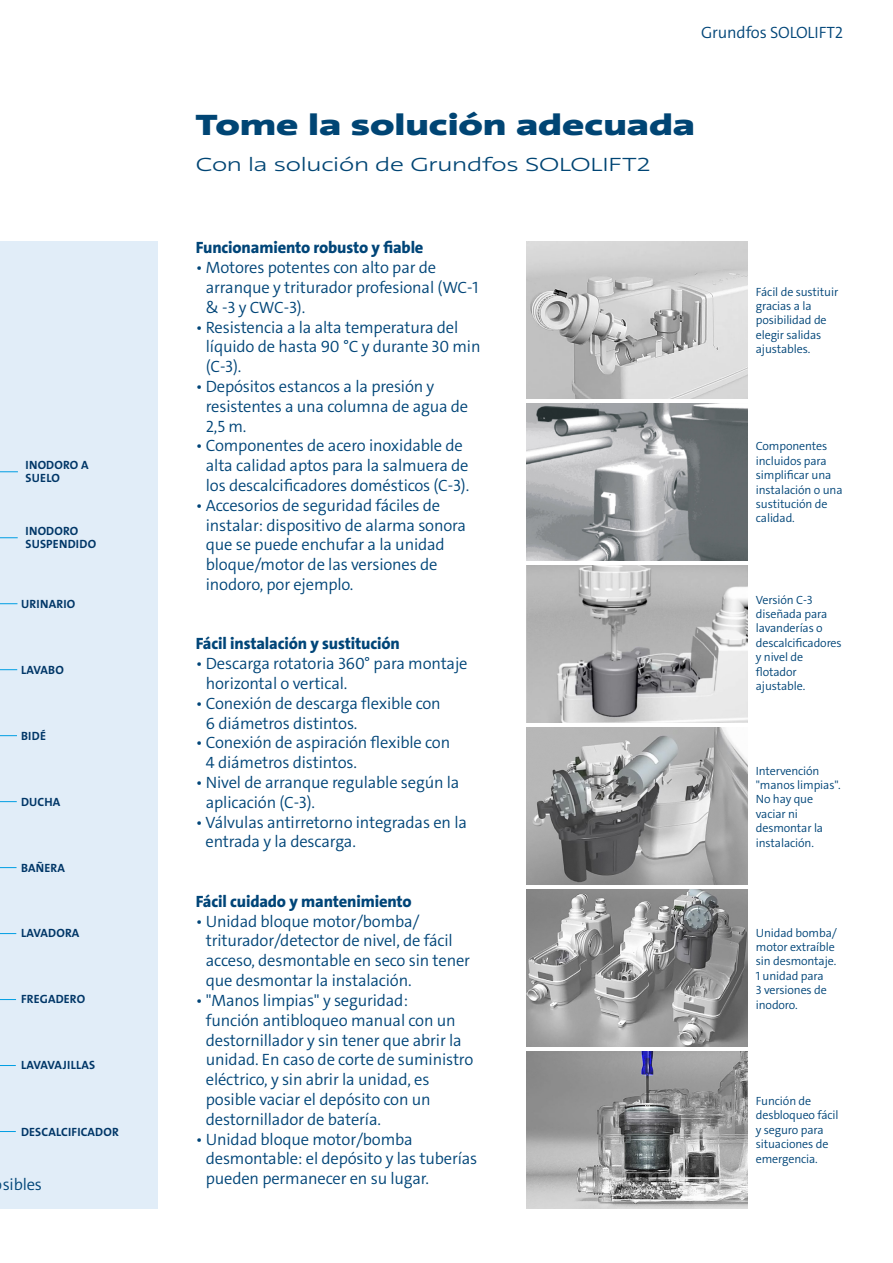
<style>
.page{position:relative;width:893px;height:1263px;background:#fff}
.page>*{position:absolute;margin:0;border:0;box-sizing:border-box;transform-origin:0 0}
.Heading{font:900 30px "Grundfos The Sans Extd";letter-spacing:-.005em;color:#004574}
.Heading-2{font:300 19.5px "Grundfos The Sans Extd";letter-spacing:-.01em;color:#004574}
.Body{font:300 16.5px/19.8px "Grundfos The Sans";letter-spacing:-.01em;color:#004578}
.Body-2{font:800 16.5px "Grundfos The Sans";letter-spacing:-.01em;color:#004578}
.Body-3{font:300 12px/14.4px "Grundfos The Sans";letter-spacing:-.01em;color:#004578}
.t1{font:12px "Grundfos The Sans V2 OT 7 B";letter-spacing:.015em;color:#003667}
</style>
<div class="page">
<div style="left:0;top:241px;width:157px;height:968px;background:#e1edf8"></div>
<img style="left:526px;top:241px;width:221px;height:158px">
<img style="left:526px;top:403px;width:221px;height:158px">
<img style="left:526px;top:565px;width:221px;height:158px">
<img style="left:526px;top:727px;width:221px;height:158px">
<img style="left:526px;top:889px;width:221px;height:158px">
<img style="left:526px;top:1051px;width:221px;height:158px">
<svg style="left:0;top:471px;width:18px;height:1px"></svg>
<svg style="left:0;top:669px;width:17px;height:1px"></svg>
<svg style="left:0;top:867px;width:17px;height:1px"></svg>
<svg style="left:0;top:537px;width:18px;height:1px"></svg>
<svg style="left:0;top:735px;width:17px;height:1px"></svg>
<svg style="left:0;top:933px;width:16px;height:1px"></svg>
<svg style="left:0;top:603px;width:17px;height:1px"></svg>
<svg style="left:0;top:801px;width:17px;height:1px"></svg>
<svg style="left:0;top:999px;width:16px;height:1px"></svg>
<svg style="left:0;top:1065px;width:16px;height:1px"></svg>
<svg style="left:0;top:1131px;width:16px;height:1px"></svg>
<p class="t1" style="left:26px;top:457px;width:65px">INODORO A</p>
<p class="t1" style="left:26px;top:471px;width:36px">SUELO</p>
<p class="t1" style="left:26px;top:523px;width:54px">INODORO</p>
<p class="t1" style="left:26px;top:537px;width:72px">SUSPENDIDO</p>
<p class="t1" style="left:21px;top:596px;width:56px">URINARIO</p>
<p class="t1" style="left:21px;top:662px;width:44px">LAVABO</p>
<p class="t1" style="left:21px;top:728px;width:26px">BIDÉ</p>
<p class="t1" style="left:21px;top:794px;width:41px">DUCHA</p>
<p class="t1" style="left:21px;top:860px;width:45px">BAÑERA</p>
<p class="t1" style="left:21px;top:926px;width:60px">LAVADORA</p>
<p class="t1" style="left:21px;top:992px;width:66px">FREGADERO</p>
<p class="t1" style="left:21px;top:1058px;width:76px">LAVAVAJILLAS</p>
<p class="t1" style="left:21px;top:1125px;width:99px">DESCALCIFICADOR</p>
<p class="Body" style="left:3px;top:1175px;width:41px">sibles</p>
<p class="Body" style="left:701px;top:22px;width:144px">Grundfos SOLOLIFT2</p>
<p class="Heading" style="left:196px;top:106px;width:501px">Tome la solución adecuada</p>
<p class="Heading-2" style="left:196px;top:152px;width:456px">Con la solución de Grundfos SOLOLIFT2</p>
<p class="Body-2" style="left:196px;top:237px;width:229px">Funcionamiento robusto y fiable</p>
<p class="Body" style="left:206px;top:258px;width:274px;text-indent:-10px">• Motores potentes con alto par de arranque y triturador profesional (WC-1 &amp; -3 y CWC-3).</p>
<p class="Body" style="left:206px;top:317px;width:276px;text-indent:-10px">• Resistencia a la alta temperatura del líquido de hasta 90 °C y durante 30 min (C-3).</p>
<p class="Body" style="left:206px;top:377px;width:264px;text-indent:-10px">• Depósitos estancos a la presión y resistentes a una columna de agua de<br>2,5 m.</p>
<p class="Body" style="left:206px;top:436px;width:265px;text-indent:-10px">• Componentes de acero inoxidable de alta calidad aptos para la salmuera de los descalcificadores domésticos (C-3).</p>
<p class="Body" style="left:206px;top:495px;width:262px;text-indent:-10px">• Accesorios de seguridad fáciles de instalar: dispositivo de alarma sonora que se puede enchufar a la unidad bloque/motor de las versiones de inodoro, por ejemplo.</p>
<p class="Body-2" style="left:196px;top:633px;width:206px">Fácil instalación y sustitución</p>
<p class="Body" style="left:206px;top:654px;width:263px;text-indent:-10px">• Descarga rotatoria 360° para montaje horizontal o vertical.</p>
<p class="Body" style="left:206px;top:693px;width:236px;text-indent:-10px">• Conexión de descarga flexible con<br>6 diámetros distintos.</p>
<p class="Body" style="left:206px;top:733px;width:246px;text-indent:-10px">• Conexión de aspiración flexible con<br>4 diámetros distintos.</p>
<p class="Body" style="left:206px;top:773px;width:255px;text-indent:-10px">• Nivel de arranque regulable según la aplicación (C-3).</p>
<p class="Body" style="left:206px;top:812px;width:263px;text-indent:-10px">• Válvulas antirretorno integradas en la entrada y la descarga.</p>
<p class="Body-2" style="left:196px;top:891px;width:218px">Fácil cuidado y mantenimiento</p>
<p class="Body" style="left:206px;top:911px;width:266px;text-indent:-10px">• Unidad bloque motor/bomba/ triturador/detector de nivel, de fácil acceso, desmontable en seco sin tener que desmontar la instalación.</p>
<p class="Body" style="left:206px;top:990px;width:269px;text-indent:-10px">• "Manos limpias" y seguridad:<br>función antibloqueo manual con un destornillador y sin tener que abrir la unidad. En caso de corte de suministro eléctrico, y sin abrir la unidad, es posible vaciar el depósito con un destornillador de batería.</p>
<p class="Body" style="left:206px;top:1129px;width:273px;text-indent:-10px">• Unidad bloque motor/bomba desmontable: el depósito y las tuberías pueden permanecer en su lugar.</p>
<p class="Body-3" style="left:756px;top:284px;width:84px">Fácil de sustituir gracias a la posibilidad de elegir salidas ajustables.</p>
<p class="Body-3" style="left:756px;top:439px;width:88px">Componentes incluidos para simplificar una instalación o una sustitución de calidad.</p>
<p class="Body-3" style="left:756px;top:592px;width:87px">Versión C-3 diseñada para lavanderías o descalcificadores y nivel de flotador ajustable.</p>
<p class="Body-3" style="left:756px;top:763px;width:86px">Intervención "manos limpias".<br>No hay que</p>
<p class="Body-3" style="left:756px;top:806px;width:69px">vaciar ni desmontar la instalación.</p>
<p class="Body-3" style="left:756px;top:925px;width:83px">Unidad bomba/ motor extraíble sin desmontaje.<br>1 unidad para<br>3 versiones de inodoro.</p>
<p class="Body-3" style="left:756px;top:1094px;width:84px">Función de desbloqueo fácil y seguro para situaciones de emergencia.</p>
</div>
